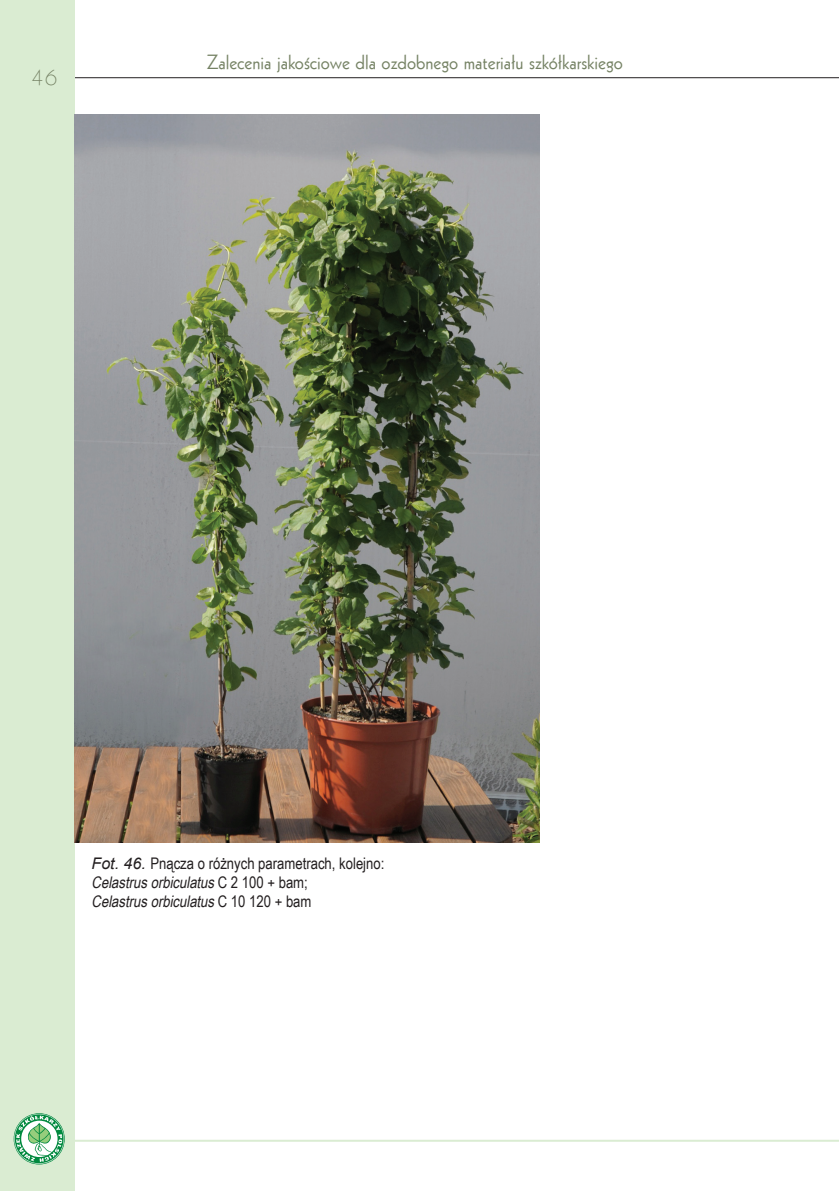
<style>
.page{position:relative;width:839px;height:1191px;background:#fff}
.page>*{position:absolute;margin:0;border:0;box-sizing:border-box;transform-origin:0 0}
.t1{font:24px "Geometric 231 Lt EU";color:#758264}
.t2{font:20px "Geometric 231 EU";color:#758264}
.t3{font:16px/19.2px "Arial Narrow";color:#231f20}
.s1{font-family:"Arial";font-style:italic}
.s2{font-style:italic}
</style>
<div class="page">
<hr style="left:1px;top:77px;width:838px;height:1px;background:#231f20">
<hr style="left:1px;top:1140px;width:838px;height:2px;background:#daecd2">
<div style="left:0;top:0;width:75px;height:1191px;background:#daecd2"></div>
<svg style="left:14px;top:1114px;width:50px;height:50px"></svg>
<img style="left:75px;top:114px;width:465px;height:729px">
<h1 class="t1" style="left:31px;top:62px;width:29px">46</h1>
<p class="t2" style="left:207px;top:49px;width:418px">Zalecenia jakościowe dla ozdobnego materiału szkółkarskiego</p>
<p class="t3" style="left:92px;top:853px;width:294px"><span class="s1">Fot. 46.</span> Pnącza o różnych parametrach, kolejno:<br><span class="s2">Celastrus orbiculatus</span> C 2 1 0 0 + b a m ;<br><span class="s2">Celastrus orbiculatus</span> C 1 0 1 2 0 + b a m</p>
</div>
